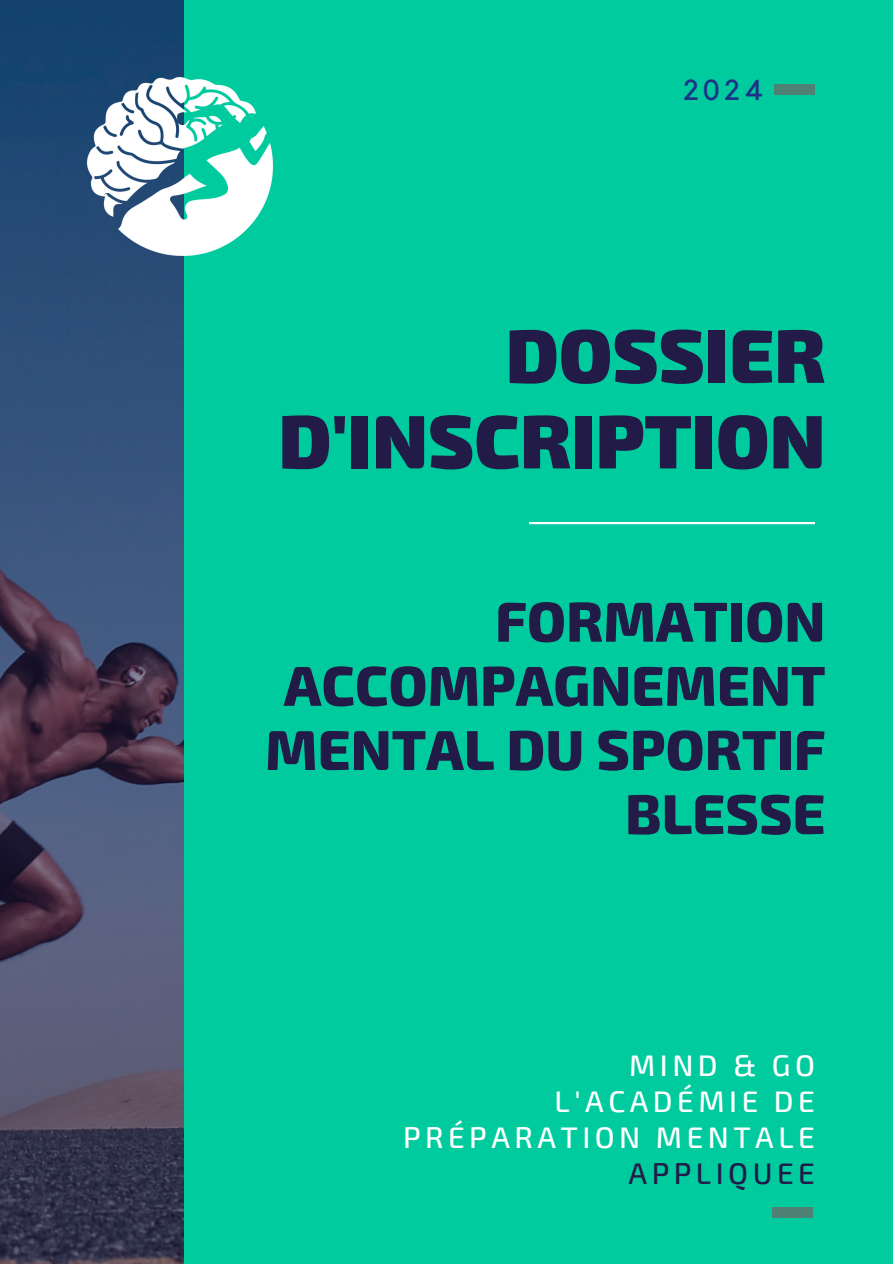
<style>
.page{position:relative;width:893px;height:1264px;background:#fff}
.page>*{position:absolute;margin:0;border:0;box-sizing:border-box;transform-origin:0 0}
.t1{font:900 75.75px/85.5px "Exo 2";color:#231b47;text-align:right}
.t2{font:800 56.25px/64.1px "Exo 2";color:#231b47;text-align:right}
.t3{font:500 29.85px/36px "Exo 2";letter-spacing:.15em;color:#fff;text-align:right}
.t4{font:500 29.85px "Exo 2";letter-spacing:.15em;color:#231b47}
.t5{font:28.8px "Kollektif";color:#1d3387}
</style>
<div class="page">
<div style="left:0;top:0;width:892px;height:1263px;background:#00cb9f"></div>
<hr style="left:529px;top:522px;width:286px;height:2px;background:#fff">
<div style="left:774px;top:84px;width:40px;height:10px;background:#4e8074"></div>
<div style="left:771px;top:1207px;width:41px;height:10px;background:#4e8074"></div>
<svg style="left:0;top:0;width:184px;height:1263px;background:#3f4a6b"></svg>
<img style="left:53px;top:39px;width:220px;height:254px">
<p class="t5" style="left:683px;top:76px;width:81px">2024</p>
<p class="t1" style="left:278px;top:308px;width:548px">DOSSIER<br>D'INSCRIPTION</p>
<p class="t2" style="left:265px;top:586px;width:562px">FORMATION<br>ACCOMPAGNEMENT<br>MENTAL DU SPORTIF<br>BLESSE</p>
<p class="t3" style="left:629px;top:1046px;width:187px">MIND &amp; GO</p>
<p class="t3" style="left:403px;top:1082px;width:413px">L'ACADÉMIE DE<br>PRÉPARATION MENTALE</p>
<p class="t4" style="left:628px;top:1154px;width:188px">APPLIQUEE</p>
</div>
